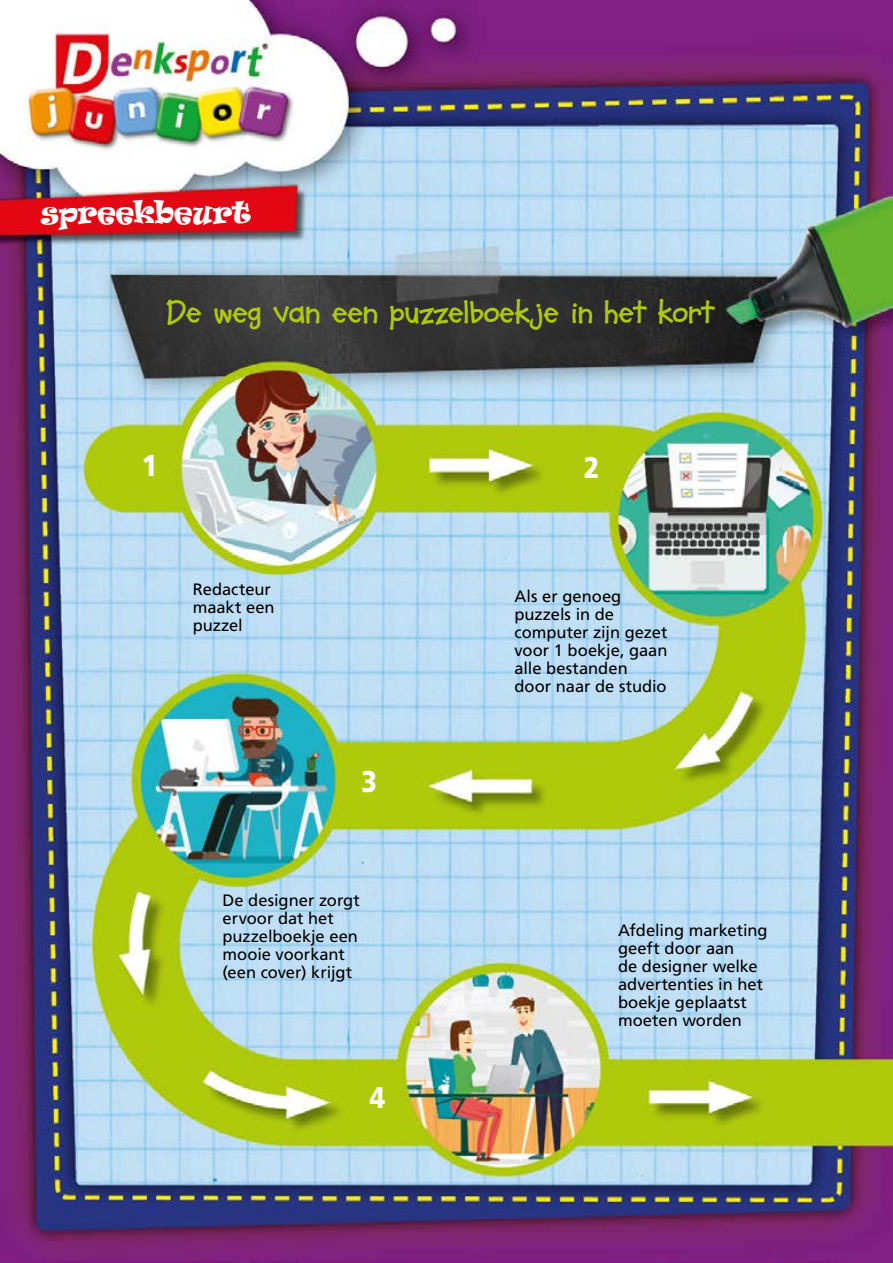
<style>
.page{position:relative;width:893px;height:1263px;background:#fff}
.page>*{position:absolute;margin:0;border:0;box-sizing:border-box;transform-origin:0 0}
.t1{font:700 33px "Soup Bone";letter-spacing:-.02em;color:#afca0b}
.t2{font:900 30px "Frutiger LT Pro";color:#fff;scale:.85 1}
.t3{font:29.25px "Ravie";color:#fff;scale:.85 1}
.t4{font:16.5px/18px "Frutiger LT Pro";color:#000}
</style>
<div class="page">
<img style="left:0;top:0;width:893px;height:1263px">
<h3 class="t3" style="left:41px;top:192px;width:249px">spreekbeurt</h3>
<h1 class="t1" style="left:166px;top:293px;width:550px">De weg van een puzzelboekje in het kort</h1>
<h2 class="t2" style="left:142px;top:448px;width:20px">1</h2>
<h2 class="t2" style="left:584px;top:449px;width:20px">2</h2>
<p class="t4" style="left:193px;top:580px;width:83px">Redacteur maakt een puzzel</p>
<p class="t4" style="left:514px;top:587px;width:154px">Als er genoeg puzzels in de computer zijn gezet voor 1 boekje, gaan alle bestanden door naar de studio</p>
<h2 class="t2" style="left:361px;top:764px;width:20px">3</h2>
<p class="t4" style="left:223px;top:892px;width:139px">De designer zorgt ervoor dat het puzzelboekje een mooie voorkant (een cover) krijgt</p>
<h2 class="t2" style="left:370px;top:1080px;width:20px">4</h2>
<p class="t4" style="left:618px;top:921px;width:151px">Afdeling marketing geeft door aan<br>de designer welke advertenties in het boekje geplaatst moeten worden</p>
</div>
